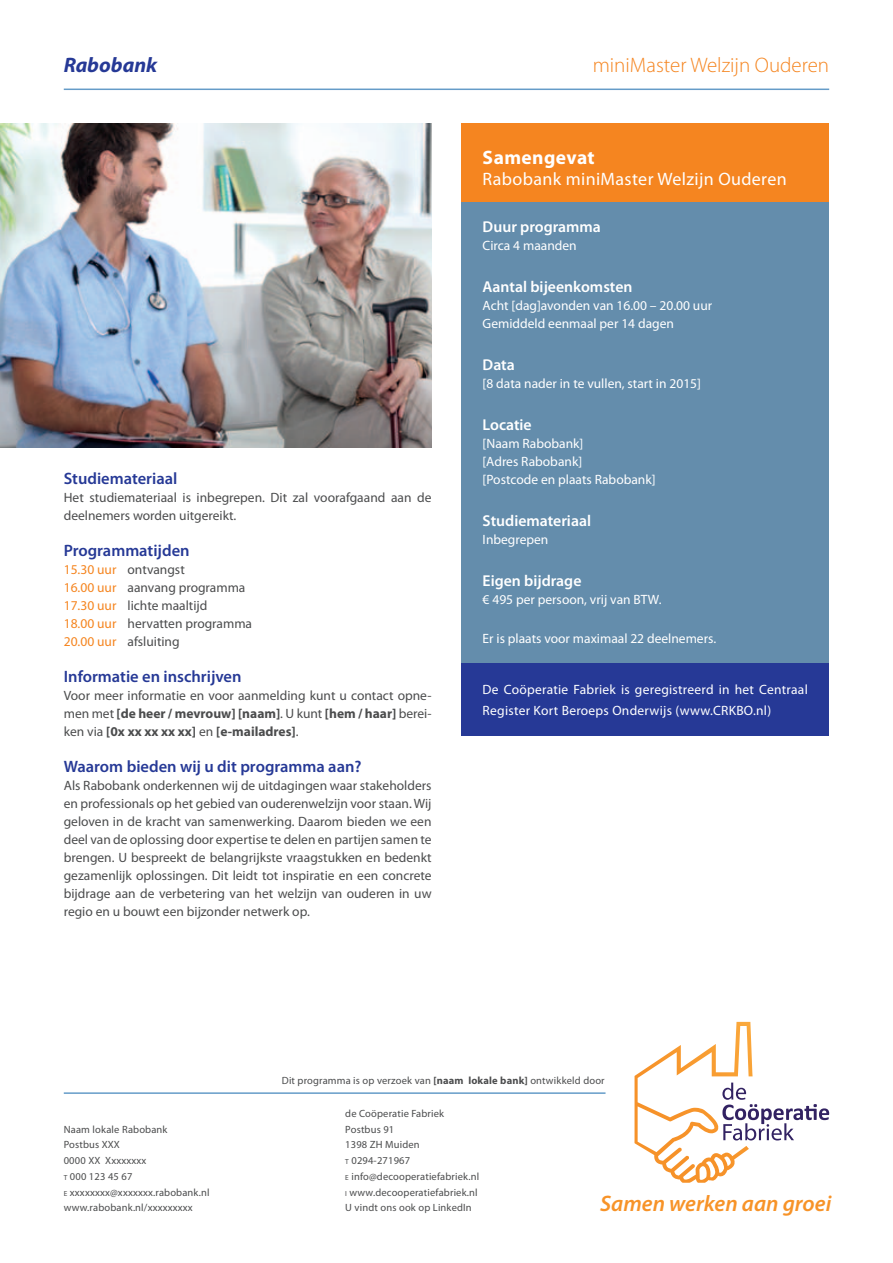
<style>
.page{position:relative;width:893px;height:1263px;background:#fff}
.page>*{position:absolute;margin:0;border:0;box-sizing:border-box;transform-origin:0 0}
.t1{font:italic 600 22.5px "Myriad Pro";color:#f79328}
.t2{font:300 21px "Myriad Pro";color:#f58520}
.t3{font:italic 700 21px "Myriad Pro";color:#263996}
.t4{font:700 19.5px "Myriad Pro";letter-spacing:.02em;color:#fff}
.t5{font:18px "Myriad Pro";letter-spacing:.02em;color:#fff}
.t6{font:600 16.5px "Myriad Pro";color:#263996}
.t7{font:600 15.75px "Myriad Pro";color:#fff}
.t8{font:13.5px/18px "Myriad Pro";color:#4b4c4d}
.t9{font:13.5px/18px "Myriad Pro";color:#fff}
.t10{font:13.5px/21px "Myriad Pro";letter-spacing:.02em;color:#fff}
.t11{font:10.5px/15.8px "Myriad Pro";letter-spacing:.015em;color:#4b4c4d}
.s1{color:#f58520}
.s2{font-weight:700}
.s3{font-size:7.35px}
</style>
<div class="page">
<hr style="left:64px;top:89px;width:765px;height:1px;background:#659cc8">
<hr style="left:64px;top:1092px;width:541px;height:2px;background:#659cc8">
<svg style="left:634px;top:1022px;width:195px;height:161px"></svg>
<div style="left:461px;top:123px;width:368px;height:550px;background:#648dac"></div>
<div style="left:461px;top:123px;width:368px;height:79px;background:#f58520"></div>
<div style="left:461px;top:664px;width:368px;height:72px;background:#263996"></div>
<img style="left:0;top:123px;width:432px;height:325px">
<h2 class="t3" style="left:64px;top:52px;width:95px">Rabobank</h2>
<h2 class="t2" style="left:593px;top:54px;width:238px">miniMaster Welzijn Ouderen</h2>
<p class="t6" style="left:64px;top:467px;width:115px">Studiemateriaal</p>
<p class="t8" style="left:64px;top:488px;width:369px">Het studiemateriaal is inbegrepen. Dit zal voorafgaand aan de deelnemers worden uitgereikt.</p>
<p class="t6" style="left:64px;top:539px;width:127px">Programmatijden</p>
<p class="t8" style="left:64px;top:560px;width:190px"><span class="s1">15.30 uur</span> ontvangst<br><span class="s1">16.00 uur</span> aanvang programma<br><span class="s1">17.30 uur</span> lichte maaltijd<br><span class="s1">18.00 uur</span> hervatten programma<br><span class="s1">20.00 uur</span> afsluiting</p>
<p class="t6" style="left:64px;top:665px;width:179px">Informatie en inschrijven</p>
<p class="t8" style="left:64px;top:686px;width:369px;text-align:justify">Voor meer informatie en voor aanmelding kunt u contact opne&shy;men met <span class="s2">[de heer / mevrouw] [naam]</span>. U kunt <span class="s2">[hem / haar]</span> berei&shy;ken via <span class="s2">[0x xx xx xx xx]</span> en <span class="s2">[e-mailadres]</span>.</p>
<p class="t6" style="left:64px;top:755px;width:299px">Waarom bieden wij u dit programma aan?</p>
<p class="t8" style="left:64px;top:776px;width:369px;text-align:justify">Als Rabobank onderkennen wij de uitdagingen waar stakeholders en professionals op het gebied van ouderenwelzijn voor staan. Wij geloven in de kracht van samenwerking. Daarom bieden we een deel van de oplossing door expertise te delen en partijen samen te brengen. U bespreekt de belangrijkste vraagstukken en bedenkt gezamenlijk oplossingen. Dit leidt tot inspiratie en een concrete bijdrage aan de verbetering van het welzijn van ouderen in uw regio en u bouwt een bijzonder netwerk op.</p>
<h3 class="t4" style="left:483px;top:145px;width:114px">Samengevat</h3>
<h3 class="t5" style="left:483px;top:168px;width:306px">Rabobank miniMaster Welzijn Ouderen</h3>
<p class="t7" style="left:483px;top:216px;width:120px">Duur programma</p>
<p class="t9" style="left:483px;top:236px;width:96px">Circa 4 maanden</p>
<p class="t7" style="left:483px;top:276px;width:151px">Aantal bijeenkomsten</p>
<p class="t9" style="left:483px;top:296px;width:231px">Acht [dag]avonden van 16.00 – 20.00 uur<br>Gemiddeld eenmaal per 14 dagen</p>
<p class="t7" style="left:483px;top:354px;width:34px">Data</p>
<p class="t9" style="left:483px;top:374px;width:220px">[8 data nader in te vullen, start in 2015]</p>
<p class="t7" style="left:483px;top:414px;width:51px">Locatie</p>
<p class="t9" style="left:483px;top:434px;width:174px">[Naam Rabobank]<br>[Adres Rabobank]<br>[Postcode en plaats Rabobank]</p>
<p class="t7" style="left:483px;top:510px;width:110px">Studiemateriaal</p>
<p class="t9" style="left:483px;top:530px;width:67px">Inbegrepen</p>
<p class="t7" style="left:483px;top:570px;width:100px">Eigen bijdrage</p>
<p class="t9" style="left:483px;top:590px;width:180px">€ 495 per persoon, vrij van BTW.</p>
<p class="t9" style="left:483px;top:629px;width:235px">Er is plaats voor maximaal 22 deelnemers.</p>
<p class="t10" style="left:483px;top:679px;width:327px">De Coöperatie Fabriek is geregistreerd in het Centraal<br>Register Kort Beroeps Onderwijs (www.CRKBO.nl)</p>
<p class="t11" style="left:64px;top:1121px;width:147px">Naam lokale Rabobank<br>Postbus XXX<br>0000 XX Xxxxxxxx<br><span class="s3">t</span> 000 123 45 67<br><span class="s3">e</span> xxxxxxxx@xxxxxxx.rabobank.nl www.rabobank.nl/xxxxxxxxx</p>
<p class="t11" style="left:282px;top:1072px;width:324px">Dit programma is op verzoek van <span class="s2">[naam lokale bank]</span> ontwikkeld door</p>
<p class="t11" style="left:345px;top:1105px;width:135px">de Coöperatie Fabriek<br>Postbus 91<br>1398 ZH Muiden<br><span class="s3">t</span> 0294-271967<br><span class="s3">e</span> info@decooperatiefabriek.nl <span class="s3">i</span> www.decooperatiefabriek.nl<br>U vindt ons ook op LinkedIn</p>
<h1 class="t1" style="left:600px;top:1189px;width:233px">Samen werken aan groei</h1>
</div>
